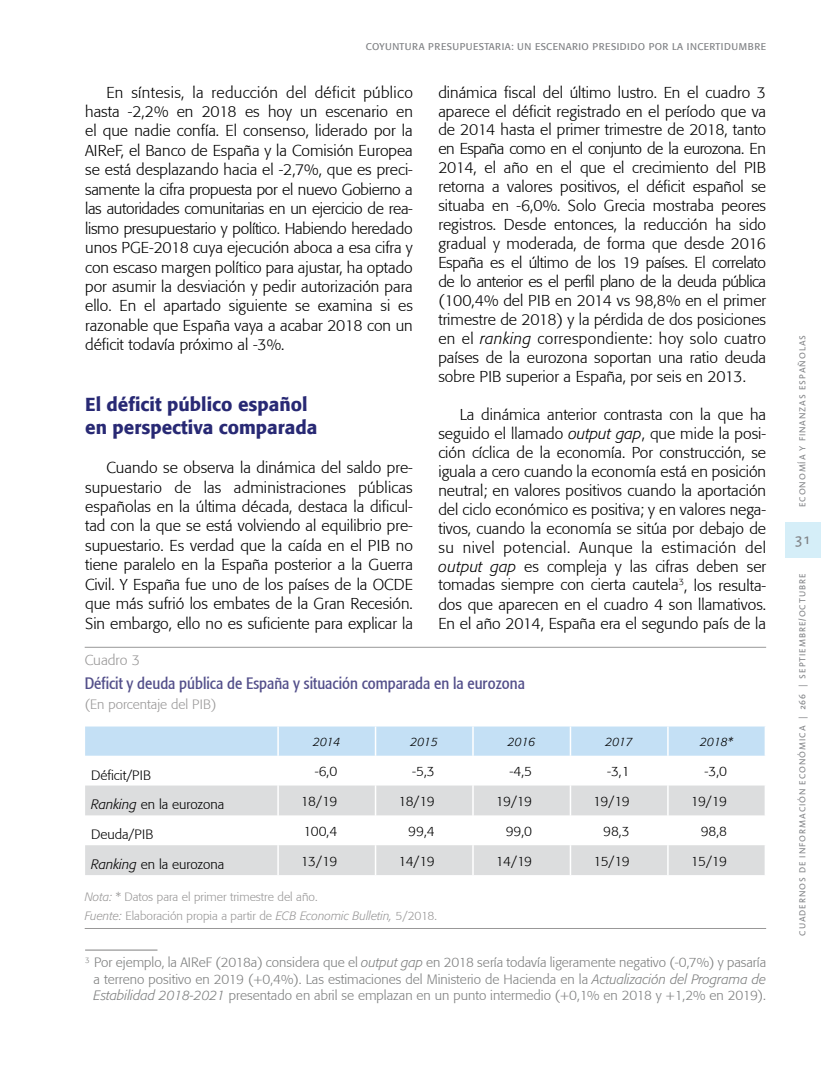
<style>
.page{position:relative;width:830px;height:1085px;background:#fff}
.page>*{position:absolute;margin:0;border:0;box-sizing:border-box;transform-origin:0 0}
.t1{font:500 18.75px/23.1px "Formata";color:#282974}
.t2{font:condensed 16.5px "Formata";color:#534f8a}
.t3{font:300 15.75px/18.9px "Formata";color:#000;text-align:justify}
.t4{font:15px "Linotype Aroma";color:#808285}
.t5{font:300 14.25px "Formata";color:#999898}
.t6{font:300 13.5px/16.2px "Formata";color:#7f8080;text-align:justify}
.t7{font:300 13.5px "Formata";color:#000}
.t8{font:300 13.5px "Formata";color:#999898}
.t9{font:300 12px/18.6px "Formata";color:#999898}
.t10{font:italic 300 12px "Formata";letter-spacing:-.02em;color:#000}
.t11{font:9.75px "Formata";letter-spacing:.04em;color:#808285}
.t12{font:9px "Linotype Aroma";letter-spacing:.1em;color:#808285}
.s1{font-style:italic}
</style>
<div class="page">
<div style="left:784px;top:522px;width:36px;height:36px;background:#d5eef8"></div>
<hr style="left:85px;top:949px;width:72px;height:1px;background:#7f8080">
<svg style="left:85px;top:785px;width:679px;height:89px;fill:#dcddde"></svg>
<div style="left:85px;top:726px;width:680px;height:29px;background:#c4e0f5"></div>
<hr style="left:277px;top:785px;width:2px;height:30px;background:#fff">
<hr style="left:374px;top:785px;width:2px;height:30px;background:#fff">
<hr style="left:472px;top:785px;width:1px;height:30px;background:#fff">
<hr style="left:569px;top:785px;width:2px;height:30px;background:#fff">
<hr style="left:666px;top:785px;width:2px;height:30px;background:#fff">
<hr style="left:277px;top:815px;width:2px;height:30px;background:#fff">
<hr style="left:374px;top:815px;width:2px;height:30px;background:#fff">
<hr style="left:472px;top:815px;width:1px;height:30px;background:#fff">
<hr style="left:569px;top:815px;width:2px;height:30px;background:#fff">
<hr style="left:666px;top:815px;width:2px;height:30px;background:#fff">
<hr style="left:277px;top:845px;width:2px;height:29px;background:#fff">
<hr style="left:374px;top:845px;width:2px;height:29px;background:#fff">
<svg style="left:472px;top:845px;width:1px;height:29px"></svg>
<hr style="left:569px;top:845px;width:2px;height:29px;background:#fff">
<hr style="left:666px;top:845px;width:2px;height:29px;background:#fff">
<svg style="left:764px;top:845px;width:1px;height:29px"></svg>
<hr style="left:85px;top:646px;width:680px;height:1px;background:#999898">
<hr style="left:85px;top:927px;width:680px;height:1px;background:#999898">
<p class="t11" style="left:365px;top:40px;width:401px">COYUNTURA PRESUPUESTARIA: UN ESCENARIO PRESIDIDO POR LA INCERTIDUMBRE</p>
<p class="t3" style="left:85px;top:82px;width:329px;line-height:19.4px;text-indent:21px">En síntesis, la reducción del déficit público hasta -2,2% en 2018 es hoy un escenario en el que nadie confía. El consenso, liderado por la AIReF, el Banco de España y la Comisión Europea se está desplazando hacia el -2,7%, que es preci&shy;samente la cifra propuesta por el nuevo Gobierno a las autoridades comunitarias en un ejercicio de rea&shy;lismo presupuestario y político. Habiendo heredado unos PGE-2018 cuya ejecución aboca a esa cifra y con escaso margen político para ajustar, ha optado por asumir la desviación y pedir autorización para ello. En el apartado siguiente se examina si es razonable que España vaya a acabar 2018 con un déficit todavía próximo al -3%.</p>
<p class="t3" style="left:438px;top:83px;width:329px">dinámica fiscal del último lustro. En el cuadro 3 aparece el déficit registrado en el período que va de 2014 hasta el primer trimestre de 2018, tanto en España como en el conjunto de la eurozona. En 2014, el año en el que el crecimiento del PIB retorna a valores positivos, el déficit español se situaba en -6,0%. Solo Grecia mostraba peores registros. Desde entonces, la reducción ha sido gradual y moderada, de forma que desde 2016<br>España es el último de los 19 países. El correlato de lo anterior es el perfil plano de la deuda pública (100,4% del PIB en 2014 vs 98,8% en el primer trimestre de 2018) y la pérdida de dos posiciones en el <span class="s1">ranking</span> correspondiente: hoy solo cuatro países de la eurozona soportan una ratio deuda sobre PIB superior a España, por seis en 2013.</p>
<p class="t3" style="left:438px;top:405px;width:329px;text-indent:21px">La dinámica anterior contrasta con la que ha seguido el llamado <span class="s1">output gap</span>, que mide la posi&shy;ción cíclica de la economía. Por construcción, se iguala a cero cuando la economía está en posición neutral; en valores positivos cuando la aportación del ciclo económico es positiva; y en valores nega&shy;tivos, cuando la economía se sitúa por debajo de su nivel potencial. Aunque la estimación del <span class="s1">output gap</span> es compleja y las cifras deben ser tomadas siempre con cierta cautela<sup>3</sup>, los resulta&shy;dos que aparecen en el cuadro 4 son llamativos.<br>En el año 2014, España era el segundo país de la</p>
<p class="t1" style="left:85px;top:393px;width:233px">El déficit público español en perspectiva comparada</p>
<p class="t3" style="left:85px;top:458px;width:329px;line-height:19.4px;text-indent:21px">Cuando se observa la dinámica del saldo pre&shy;supuestario de las administraciones públicas españolas en la última década, destaca la dificul&shy;tad con la que se está volviendo al equilibrio pre&shy;supuestario. Es verdad que la caída en el PIB no tiene paralelo en la España posterior a la Guerra Civil. Y España fue uno de los países de la OCDE que más sufrió los embates de la Gran Recesión.<br>Sin embargo, ello no es suficiente para explicar la</p>
<p class="t5" style="left:85px;top:651px;width:57px">Cuadro 3</p>
<p class="t2" style="left:85px;top:673px;width:441px">Déficit y deuda pública de España y situación comparada en la eurozona</p>
<p class="t8" style="left:85px;top:696px;width:133px">(En porcentaje del PIB)</p>
<p class="t10" style="left:313px;top:734px;width:29px">2014</p>
<p class="t10" style="left:410px;top:734px;width:29px">2015</p>
<p class="t10" style="left:507px;top:734px;width:29px">2016</p>
<p class="t10" style="left:605px;top:734px;width:29px">2017</p>
<p class="t10" style="left:700px;top:734px;width:34px">2018*</p>
<p class="t7" style="left:91px;top:766px;width:61px">Déficit/PIB</p>
<p class="t7" style="left:314px;top:763px;width:24px">-6,0</p>
<p class="t7" style="left:412px;top:763px;width:24px">-5,3</p>
<p class="t7" style="left:509px;top:763px;width:24px">-4,5</p>
<p class="t7" style="left:606px;top:763px;width:24px">-3,1</p>
<p class="t7" style="left:704px;top:763px;width:24px">-3,0</p>
<p class="t7" style="left:91px;top:796px;width:135px"><span class="s1">Ranking</span> en la eurozona</p>
<p class="t7" style="left:301px;top:793px;width:38px">18/19</p>
<p class="t7" style="left:398px;top:793px;width:38px">18/19</p>
<p class="t7" style="left:495px;top:793px;width:38px">19/19</p>
<p class="t7" style="left:593px;top:793px;width:38px">19/19</p>
<p class="t7" style="left:690px;top:793px;width:38px">19/19</p>
<p class="t7" style="left:91px;top:826px;width:64px">Deuda/PIB</p>
<p class="t7" style="left:303px;top:822px;width:35px">100,4</p>
<p class="t7" style="left:408px;top:822px;width:28px">99,4</p>
<p class="t7" style="left:505px;top:822px;width:28px">99,0</p>
<p class="t7" style="left:603px;top:822px;width:28px">98,3</p>
<p class="t7" style="left:700px;top:822px;width:28px">98,8</p>
<p class="t7" style="left:91px;top:856px;width:135px"><span class="s1">Ranking</span> en la eurozona</p>
<p class="t7" style="left:301px;top:852px;width:38px">13/19</p>
<p class="t7" style="left:398px;top:852px;width:38px">14/19</p>
<p class="t7" style="left:495px;top:852px;width:38px">14/19</p>
<p class="t7" style="left:593px;top:852px;width:38px">15/19</p>
<p class="t7" style="left:690px;top:852px;width:38px">15/19</p>
<p class="t9" style="left:85px;top:887px;width:354px"><span class="s1">Nota:</span> * Datos para el primer trimestre del año.<br><span class="s1">Fuente:</span> Elaboración propia a partir de <span class="s1">ECB Economic Bulletin,</span> 5/2018.</p>
<p class="t6" style="left:94px;top:954px;width:673px;text-indent:-9px"><sup>3</sup> Por ejemplo, la AIReF (2018a) considera que el <span class="s1">output gap</span> en 2018 sería todavía ligeramente negativo (-0,7%) y pasaría a terreno positivo en 2019 (+0,4%). Las estimaciones del Ministerio de Hacienda en la <span class="s1">Actualización del Programa de Estabilidad 2018-2021</span> presentado en abril se emplazan en un punto intermedio (+0,1% en 2018 y +1,2% en 2019).</p>
<p class="t12" style="left:796px;top:507px;width:174px;rotate:-90deg">ECONOMÍA Y FINANZAS ESPAÑOLAS</p>
<p class="t4" style="left:794px;top:529px;width:18px">31</p>
<p class="t12" style="left:796px;top:935px;width:363px;rotate:-90deg">CUADERNOS DE INFORMACIÓN ECONÓMICA | 266 | SEPTIEMBRE/OCTUBRE</p>
</div>
